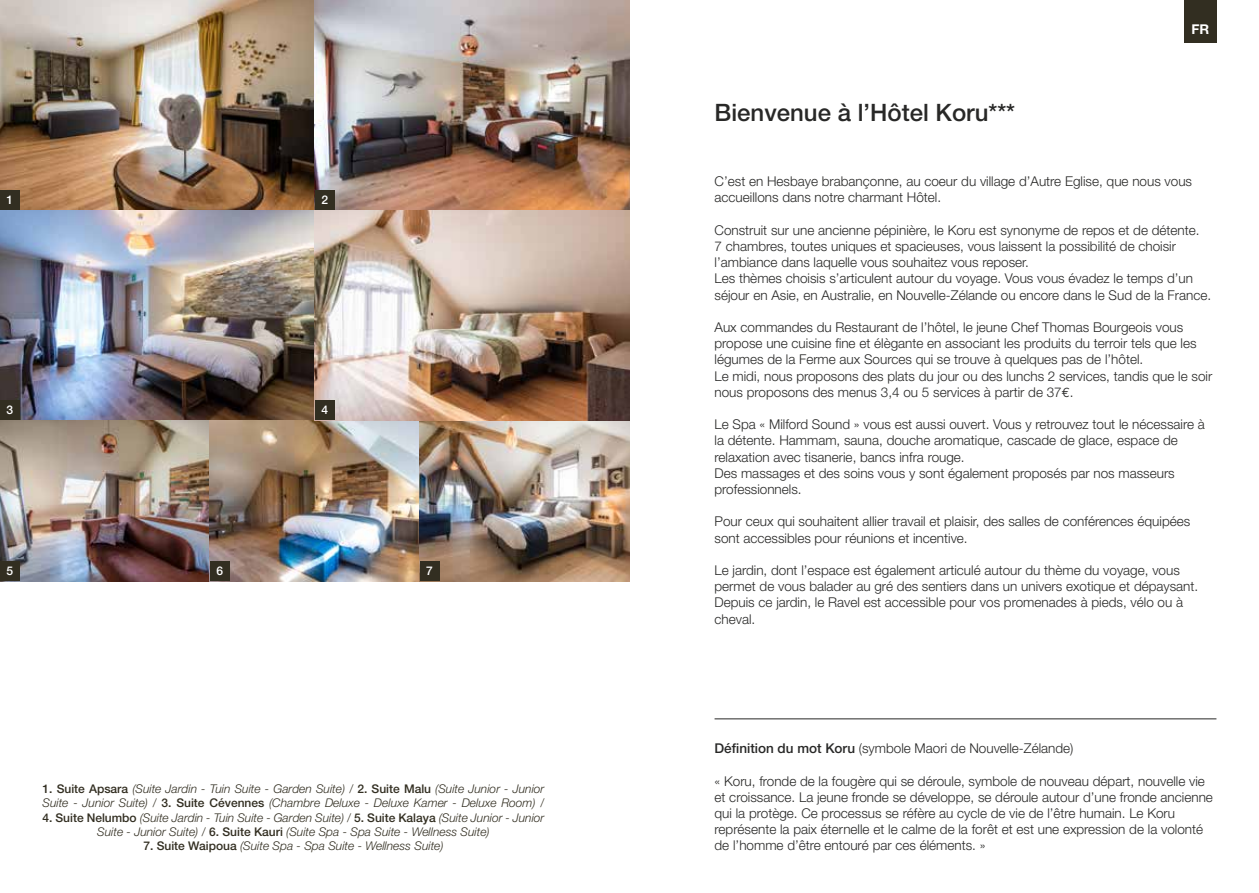
<style>
.page{position:relative;width:1259px;height:893px;background:#fff}
.page>*{position:absolute;margin:0;border:0;box-sizing:border-box;transform-origin:0 0}
.t1{font:500 24px "Helvetica Neue";color:#282827}
.t2{font:300 13.5px/16.2px "Helvetica Neue";color:#282827}
.t3{font:700 13.5px "Helvetica Neue";color:#fff}
.t4{font:italic 300 12px/14.4px "Helvetica Neue";color:#322e21}
.t5{font:500 12px "Helvetica Neue";color:#fff}
.s1{font-weight:500;font-style:normal}
.s2{font-style:normal}
.s3{font-family:"Euro Mono";font-weight:400}
.s4{font-weight:500}
</style>
<div class="page">
<hr style="left:714px;top:718px;width:502px;height:1px;background:#282827">
<div style="left:1184px;top:0;width:32px;height:43px;background:#322e21"></div>
<img style="left:0;top:0;width:629px;height:581px">
<div style="left:0;top:190px;width:20px;height:20px;background:#322e21"></div>
<div style="left:0;top:400px;width:20px;height:20px;background:#322e21"></div>
<div style="left:0;top:561px;width:20px;height:20px;background:#322e21"></div>
<div style="left:210px;top:561px;width:20px;height:20px;background:#322e21"></div>
<div style="left:420px;top:561px;width:19px;height:20px;background:#322e21"></div>
<div style="left:315px;top:190px;width:20px;height:20px;background:#322e21"></div>
<div style="left:315px;top:400px;width:20px;height:20px;background:#322e21"></div>
<p class="t5" style="left:7px;top:193px;width:8px">1</p>
<p class="t5" style="left:7px;top:403px;width:8px">3</p>
<p class="t5" style="left:321px;top:193px;width:8px">2</p>
<p class="t5" style="left:321px;top:403px;width:8px">4</p>
<p class="t5" style="left:7px;top:564px;width:8px">5</p>
<p class="t5" style="left:216px;top:564px;width:8px">6</p>
<p class="t5" style="left:426px;top:564px;width:8px">7</p>
<p class="t4" style="left:43px;top:781px;width:503px"><span class="s1">1. Suite Apsara</span> (Suite Jardin - Tuin Suite - Garden Suite) <span class="s2">/</span> <span class="s1">2. Suite Malu</span> (Suite Junior - Junior<br>Suite - Junior Suite) <span class="s2">/</span> <span class="s1">3. Suite Cévennes</span> (Chambre Deluxe - Deluxe Kamer - Deluxe Room) <span class="s2">/</span></p>
<p class="t4" style="left:43px;top:810px;width:503px;text-align:center"><span class="s1">4. Suite Nelumbo</span> (Suite Jardin - Tuin Suite - Garden Suite) <span class="s2">/</span> <span class="s1">5. Suite Kalaya</span> (Suite Junior - Junior<br>Suite - Junior Suite) <span class="s2">/</span> <span class="s1">6. Suite Kauri</span> (Suite Spa - Spa Suite - Wellness Suite)</p>
<p class="t4" style="left:143px;top:839px;width:302px"><span class="s1">7. Suite Waipoua</span> (Suite Spa - Spa Suite - Wellness Suite)</p>
<h1 class="t1" style="left:714px;top:98px;width:302px">Bienvenue à l’Hôtel Koru***</h1>
<p class="t3" style="left:1191px;top:21px;width:19px">FR</p>
<p class="t2" style="left:714px;top:173px;width:479px">C’est en Hesbaye brabançonne, au coeur du village d’Autre Eglise, que nous vous accueillons dans notre charmant Hôtel.</p>
<p class="t2" style="left:714px;top:222px;width:498px">Construit sur une ancienne pépinière, le Koru est synonyme de repos et de détente.<br>7 chambres, toutes uniques et spacieuses, vous laissent la possibilité de choisir l’ambiance dans laquelle vous souhaitez vous reposer.<br>Les thèmes choisis s’articulent autour du voyage. Vous vous évadez le temps d’un séjour en Asie, en Australie, en Nouvelle-Zélande ou encore dans le Sud de la France.</p>
<p class="t2" style="left:714px;top:319px;width:499px">Aux commandes du Restaurant de l’hôtel, le jeune Chef Thomas Bourgeois vous propose une cuisine fine et élègante en associant les produits du terroir tels que les légumes de la Ferme aux Sources qui se trouve à quelques pas de l’hôtel.<br>Le midi, nous proposons des plats du jour ou des lunchs 2 services, tandis que le soir nous proposons des menus 3,4 ou 5 services à partir de 37<span class="s3">€</span>.</p>
<p class="t2" style="left:714px;top:416px;width:492px">Le Spa « Milford Sound » vous est aussi ouvert. Vous y retrouvez tout le nécessaire à la détente. Hammam, sauna, douche aromatique, cascade de glace, espace de relaxation avec tisanerie, bancs infra rouge.<br>Des massages et des soins vous y sont également proposés par nos masseurs professionnels.</p>
<p class="t2" style="left:714px;top:513px;width:477px">Pour ceux qui souhaitent allier travail et plaisir, des salles de conférences équipées sont accessibles pour réunions et incentive.</p>
<p class="t2" style="left:714px;top:562px;width:485px">Le jardin, dont l’espace est également articulé autour du thème du voyage, vous permet de vous balader au gré des sentiers dans un univers exotique et dépaysant.<br>Depuis ce jardin, le Ravel est accessible pour vos promenades à pieds, vélo ou à cheval.</p>
<p class="t2" style="left:714px;top:740px;width:360px"><span class="s4">Définition du mot Koru</span> (symbole Maori de Nouvelle-Zélande)</p>
<p class="t2" style="left:714px;top:772px;width:500px">« Koru, fronde de la fougère qui se déroule, symbole de nouveau départ, nouvelle vie et croissance. La jeune fronde se développe, se déroule autour d’une fronde ancienne qui la protège. Ce processus se réfère au cycle de vie de l’être humain. Le Koru représente la paix éternelle et le calme de la forêt et est une expression de la volonté de l’homme d’être entouré par ces éléments. »</p>
</div>
